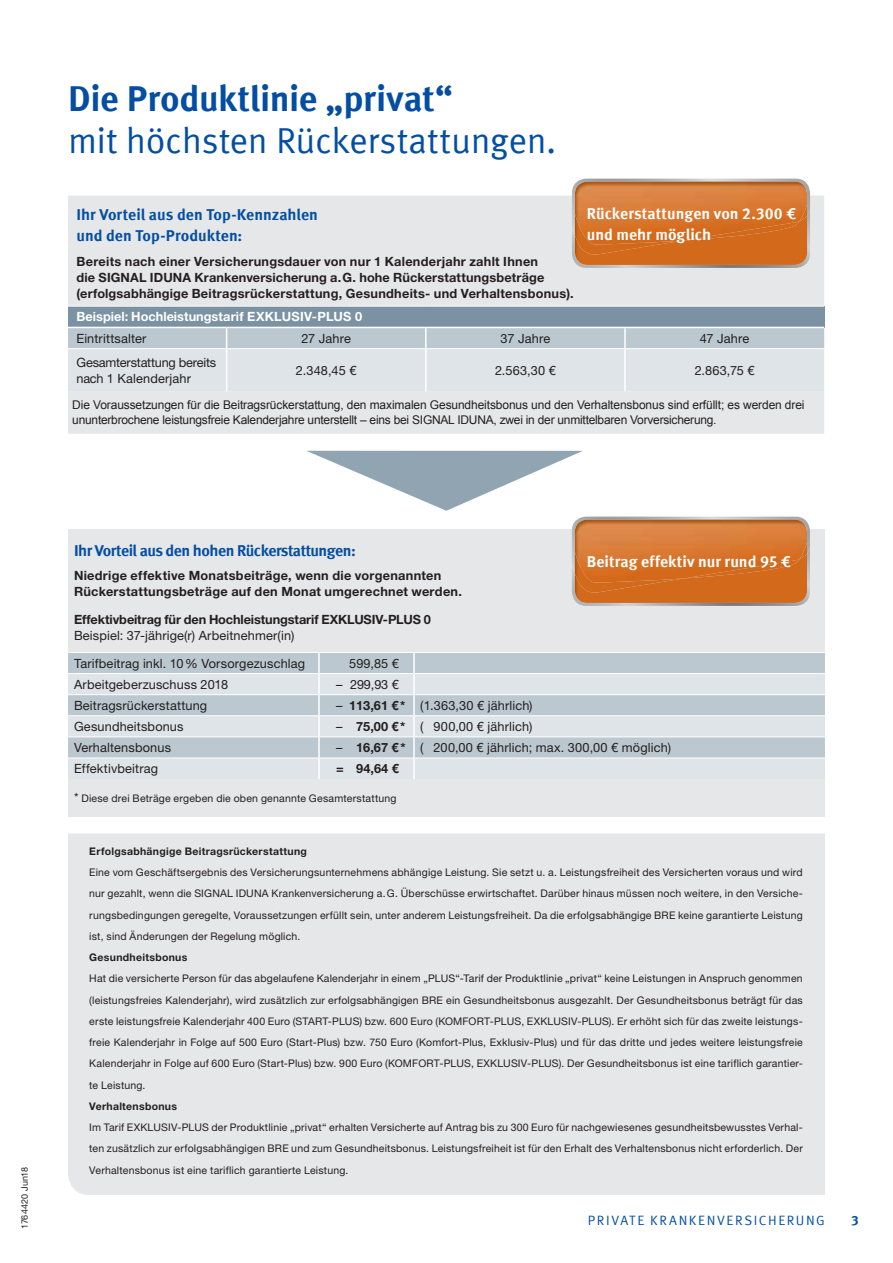
<style>
.page{position:relative;width:893px;height:1263px;background:#fff}
.page>*{position:absolute;margin:0;border:0;box-sizing:border-box;transform-origin:0 0}
.t1{font:36px "Meta Offc Pro Norm";letter-spacing:-.01em;color:#034ea2}
.t2{font:700 36px "Meta Offc Pro";letter-spacing:-.01em;color:#034ea2}
.t3{font:700 15.75px/21.3px "Meta Offc Pro";color:#fff}
.t4{font:700 15.75px/21.3px "Meta Offc Pro";letter-spacing:-.01em;color:#034ea2}
.t5{font:700 15.75px "Meta Offc Pro";letter-spacing:-.03em;color:#034ea2}
.t6{font:13.5px "Meta Offc Pro Norm";letter-spacing:.115em;color:#034ea2}
.t7{font:700 13.5px "Meta Offc Pro";color:#034ea2}
.t8{font:12.75px/27.9px "Helvetica Neue LTW1 G";letter-spacing:.01em;color:#231f20}
.t9{font:700 12.75px/15.9px "Helvetica Neue LTW1 G";letter-spacing:.02em;color:#231f20}
.t10{font:700 12.75px "Helvetica Neue LTW1 G";letter-spacing:-.01em;color:#231f20}
.t11{font:700 12.75px "Helvetica Neue LTW1 G";letter-spacing:.005em;color:#fff}
.t12{font:12.75px/15.9px "Helvetica Neue LTW1 G";letter-spacing:-.015em;color:#231f20}
.t13{font:12px/15px "Arial";letter-spacing:-.01em;color:#231f20}
.t14{font:10.5px/21.3px "Helvetica Neue LTW1 G";letter-spacing:.02em;color:#231f20;text-align:justify}
.t15{font:700 10.5px "Helvetica Neue LTW1 G";letter-spacing:.025em;color:#231f20}
.t16{font:9px "Helvetica Neue LTW1 G";letter-spacing:.01em;color:#231f20}
.s1{font-weight:700}
.s2{font-size:12.75px}
</style>
<div class="page">
<svg style="left:307px;top:451px;width:275px;height:60px"></svg>
<div style="left:68px;top:196px;width:756px;height:238px;background:#e6e7e8"></div>
<div style="left:68px;top:306px;width:756px;height:21px;background:#7a92a2"></div>
<hr style="left:68px;top:306px;width:159px;height:1px;background:#fff">
<hr style="left:227px;top:306px;width:199px;height:1px;background:#fff">
<hr style="left:426px;top:306px;width:199px;height:1px;background:#fff">
<hr style="left:625px;top:306px;width:199px;height:1px;background:#fff">
<svg style="left:68px;top:328px;width:756px;height:63px;background:#d4dbe0"></svg>
<hr style="left:226px;top:349px;width:1px;height:42px;background:#fff">
<hr style="left:68px;top:327px;width:159px;height:1px;background:#fff">
<hr style="left:227px;top:327px;width:199px;height:1px;background:#fff">
<hr style="left:426px;top:327px;width:199px;height:1px;background:#fff">
<hr style="left:625px;top:327px;width:199px;height:1px;background:#fff">
<svg style="left:572px;top:179px;width:238px;height:89px"></svg>
<img style="left:572px;top:179px;width:224px;height:56px">
<img style="left:575px;top:255px;width:232px;height:10px">
<div style="left:575px;top:244px;width:232px;height:11px;background:#d3691b"></div>
<img style="left:575px;top:182px;width:232px;height:62px">
<div style="left:68px;top:529px;width:756px;height:287px;background:#e6e7e8"></div>
<div style="left:68px;top:653px;width:757px;height:20px;background:#bcc8d0"></div>
<svg style="left:68px;top:674px;width:757px;height:105px"></svg>
<hr style="left:68px;top:652px;width:251px;height:1px;background:#fff">
<hr style="left:319px;top:652px;width:95px;height:1px;background:#fff">
<hr style="left:414px;top:652px;width:411px;height:1px;background:#fff">
<hr style="left:68px;top:673px;width:250px;height:1px;background:#fff">
<hr style="left:320px;top:673px;width:93px;height:1px;background:#fff">
<hr style="left:415px;top:673px;width:410px;height:1px;background:#fff">
<hr style="left:68px;top:694px;width:250px;height:1px;background:#fff">
<hr style="left:320px;top:694px;width:93px;height:1px;background:#fff">
<hr style="left:415px;top:694px;width:410px;height:1px;background:#fff">
<hr style="left:68px;top:715px;width:250px;height:1px;background:#fff">
<hr style="left:320px;top:715px;width:93px;height:1px;background:#fff">
<hr style="left:415px;top:715px;width:410px;height:1px;background:#fff">
<hr style="left:68px;top:736px;width:250px;height:1px;background:#fff">
<hr style="left:320px;top:736px;width:93px;height:1px;background:#fff">
<hr style="left:415px;top:736px;width:410px;height:1px;background:#fff">
<hr style="left:68px;top:758px;width:250px;height:1px;background:#fff">
<hr style="left:320px;top:758px;width:93px;height:1px;background:#fff">
<hr style="left:415px;top:758px;width:410px;height:1px;background:#fff">
<hr style="left:318px;top:653px;width:2px;height:20px;background:#fff">
<hr style="left:413px;top:653px;width:2px;height:20px;background:#fff">
<hr style="left:318px;top:673px;width:2px;height:22px;background:#fff">
<hr style="left:413px;top:673px;width:2px;height:22px;background:#fff">
<hr style="left:318px;top:695px;width:2px;height:21px;background:#fff">
<hr style="left:413px;top:695px;width:2px;height:21px;background:#fff">
<hr style="left:318px;top:716px;width:2px;height:21px;background:#fff">
<hr style="left:413px;top:716px;width:2px;height:21px;background:#fff">
<hr style="left:318px;top:737px;width:2px;height:21px;background:#fff">
<hr style="left:413px;top:737px;width:2px;height:21px;background:#fff">
<hr style="left:318px;top:758px;width:2px;height:21px;background:#fff">
<hr style="left:413px;top:758px;width:2px;height:21px;background:#fff">
<svg style="left:572px;top:517px;width:238px;height:89px"></svg>
<img style="left:572px;top:517px;width:224px;height:56px">
<img style="left:575px;top:593px;width:232px;height:10px">
<div style="left:575px;top:582px;width:232px;height:11px;background:#d3691b"></div>
<img style="left:575px;top:520px;width:232px;height:62px">
<div style="left:68px;top:833px;width:757px;height:362px;background:#e6e7e8"></div>
<h1 class="t2" style="left:68px;top:70px;width:386px">Die Produktlinie „privat“</h1>
<h1 class="t1" style="left:68px;top:113px;width:490px">mit höchsten Rückerstattungen.</h1>
<h2 class="t3" style="left:587px;top:201px;width:211px">Rückerstattungen von 2.300 € und mehr möglich</h2>
<h2 class="t4" style="left:77px;top:203px;width:243px">Ihr Vorteil aus den Top-Kennzahlen und den Top-Produkten:</h2>
<p class="t9" style="left:77px;top:253px;width:499px">Bereits nach einer Versicherungsdauer von nur 1 Kalenderjahr zahlt Ihnen<br>die SIGNAL IDUNA Krankenversicherung a.G. hohe Rückerstattungsbeträge (erfolgsabhängige Beitragsrückerstattung, Gesundheits- und Verhaltensbonus).</p>
<p class="t11" style="left:77px;top:309px;width:287px">Beispiel: Hochleistungstarif EXKLUSIV-PLUS 0</p>
<p class="t8" style="left:77px;top:324px;width:71px">Eintrittsalter</p>
<p class="t8" style="left:301px;top:324px;width:51px">27 Jahre</p>
<p class="t8" style="left:501px;top:324px;width:51px">37 Jahre</p>
<p class="t8" style="left:700px;top:324px;width:51px">47 Jahre</p>
<p class="t12" style="left:77px;top:354px;width:141px">Gesamterstattung bereits nach 1 Kalenderjahr</p>
<p class="t8" style="left:296px;top:356px;width:62px">2.348,45 €</p>
<p class="t8" style="left:495px;top:356px;width:62px">2.563,30 €</p>
<p class="t8" style="left:695px;top:356px;width:61px">2.863,75 €</p>
<p class="t13" style="left:72px;top:398px;width:734px">Die Voraussetzungen für die Beitragsrückerstattung, den maximalen Gesundheitsbonus und den Verhaltensbonus sind erfüllt; es werden drei ununterbrochene leistungsfreie Kalenderjahre unterstellt – eins bei SIGNAL IDUNA, zwei in der unmittelbaren Vorversicherung.</p>
<p class="t16" style="left:19px;top:1229px;width:64px;rotate:-90deg">1764420 Jun18</p>
<h2 class="t5" style="left:74px;top:538px;width:283px">Ihr Vorteil aus den hohen Rückerstattungen:</h2>
<p class="t9" style="left:74px;top:567px;width:389px">Niedrige effektive Monatsbeiträge, wenn die vorgenannten<br>Rückerstattungsbeträge auf den Monat umgerechnet werden.</p>
<p class="t10" style="left:74px;top:611px;width:358px">Effektivbeitrag für den Hochleistungstarif EXKLUSIV-PLUS 0</p>
<p class="t8" style="left:74px;top:621px;width:233px">Beispiel: 37-jährige(r) Arbeitnehmer(in)<br>Tarifbeitrag inkl. 10% Vorsorgezuschlag</p>
<p class="t8" style="left:349px;top:649px;width:51px">599,85 €</p>
<h2 class="t3" style="left:587px;top:550px;width:206px">Beitrag effektiv nur rund 95 €</h2>
<p class="t8" style="left:74px;top:670px;width:156px">Arbeitgeberzuschuss 2018</p>
<p class="t8" style="left:336px;top:670px;width:64px">– 299,93 €</p>
<p class="t8" style="left:74px;top:691px;width:135px">Beitragsrückerstattung</p>
<p class="t8" style="left:336px;top:691px;width:198px">– <span class="s1">113,61 €*</span> (1.363,30 € jährlich)</p>
<p class="t8" style="left:74px;top:712px;width:111px">Gesundheitsbonus</p>
<p class="t8" style="left:336px;top:712px;width:198px">– <span class="s1">75,00 €*</span> ( 900,00 € jährlich)</p>
<p class="t8" style="left:74px;top:733px;width:98px">Verhaltensbonus</p>
<p class="t8" style="left:336px;top:733px;width:336px">– <span class="s1">16,67 €*</span> ( 200,00 € jährlich; max. 300,00 € möglich)</p>
<p class="t8" style="left:74px;top:754px;width:85px">Effektivbeitrag</p>
<p class="t9" style="left:336px;top:760px;width:64px">= 94,64 €</p>
<p class="t14" style="left:74px;top:787px;width:324px"><span class="s2">*</span> Diese drei Beträge ergeben die oben genannte Gesamterstattung</p>
<p class="t15" style="left:89px;top:844px;width:219px">Erfolgsabhängige Beitragsrückerstattung</p>
<p class="t14" style="left:89px;top:861px;width:715px">Eine vom Geschäftsergebnis des Versicherungsunternehmens abhängige Leistung. Sie setzt u. a. Leistungsfreiheit des Versicherten voraus und wird nur gezahlt, wenn die SIGNAL IDUNA Krankenversicherung a.G. Überschüsse erwirtschaftet. Darüber hinaus müssen noch weitere, in den Versiche&shy;rungsbedingungen geregelte, Voraussetzungen erfüllt sein, unter anderem Leistungsfreiheit. Da die erfolgsabhängige BRE keine garantierte Leistung ist, sind Änderungen der Regelung möglich.</p>
<p class="t15" style="left:89px;top:951px;width:100px">Gesundheitsbonus</p>
<p class="t14" style="left:89px;top:968px;width:715px">Hat die versicherte Person für das abgelaufene Kalenderjahr in einem „PLUS“-Tarif der Produktlinie „privat“ keine Leistungen in Anspruch genommen (leistungsfreies Kalenderjahr), wird zusätzlich zur erfolgsabhängigen BRE ein Gesundheitsbonus ausgezahlt. Der Gesundheitsbonus beträgt für das erste leistungsfreie Kalenderjahr 400 Euro (START-PLUS) bzw. 600 Euro (KOMFORT-PLUS, EXKLUSIV-PLUS). Er erhöht sich für das zweite leistungs&shy;freie Kalenderjahr in Folge auf 500 Euro (Start-Plus) bzw. 750 Euro (Komfort-Plus, Exklusiv-Plus) und für das dritte und jedes weitere leistungsfreie Kalenderjahr in Folge auf 600 Euro (Start-Plus) bzw. 900 Euro (KOMFORT-PLUS, EXKLUSIV-PLUS). Der Gesundheitsbonus ist eine tariflich garantier&shy;te Leistung.</p>
<p class="t15" style="left:89px;top:1100px;width:89px">Verhaltensbonus</p>
<p class="t14" style="left:89px;top:1117px;width:715px">Im Tarif EXKLUSIV-PLUS der Produktlinie „privat“ erhalten Versicherte auf Antrag bis zu 300 Euro für nachgewiesenes gesundheitsbewusstes Verhal&shy;ten zusätzlich zur erfolgsabhängigen BRE und zum Gesundheitsbonus. Leistungsfreiheit ist für den Erhalt des Verhaltensbonus nicht erforderlich. Der Verhaltensbonus ist eine tariflich garantierte Leistung.</p>
<p class="t6" style="left:588px;top:1210px;width:238px">PRIVATE KRANKENVERSICHERUNG</p>
<p class="t7" style="left:851px;top:1209px;width:9px">3</p>
</div>
